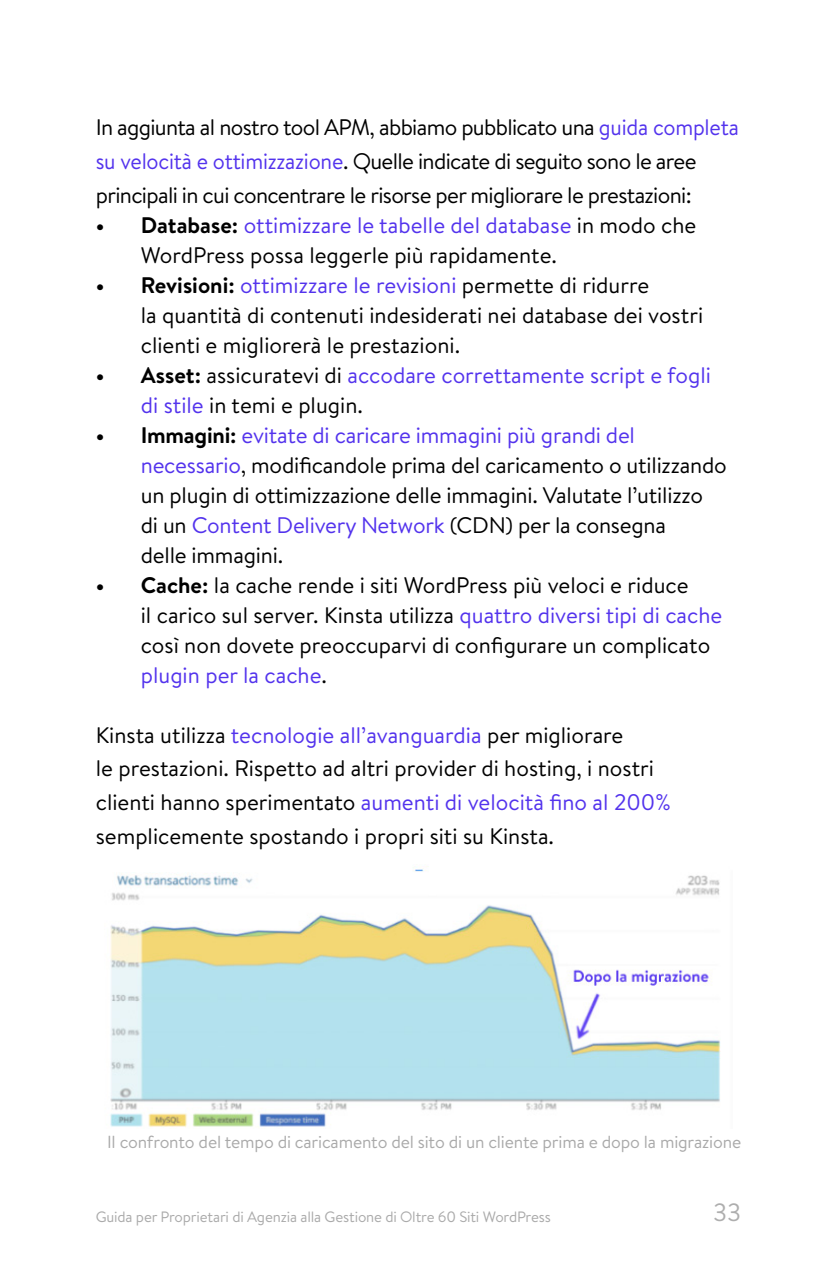
<style>
.page{position:relative;width:837px;height:1276px;background:#fff}
.page>*{position:absolute;margin:0;border:0;box-sizing:border-box;transform-origin:0 0}
.t1{font:25px "Brandon Text";color:#aeaeae}
.t2{font:22.5px/30px "Brandon Text";color:#000}
.t3{font:22.5px/33.8px "Brandon Text";letter-spacing:-.03em;color:#000}
.t4{font:22.5px/30px "Brandon Text";color:#5333ed}
.t5{font:17.5px "Brandon Text";letter-spacing:-.01em;color:#aaa}
.t6{font:15px "Brandon Text";letter-spacing:-.01em;color:#aaa}
.s1{color:#5333ed}
.s2{font-weight:700}
.s3{font-weight:700;color:#000}
.s4{color:#000}
</style>
<div class="page">
<img style="left:110px;top:866px;width:611px;height:262px">
<p class="t3" style="left:96px;top:110px;width:644px">In aggiunta al nostro tool APM, abbiamo pubblicato una <span class="s1">guida completa su velocità e ottimizzazione</span>. Quelle indicate di seguito sono le aree principali in cui concentrare le risorse per migliorare le prestazioni:</p>
<p class="t2" style="left:141px;top:209px;width:557px;text-indent:-45px"><span class="s2">• Database:</span> <span class="s1">ottimizzare le tabelle del database</span> in modo che<br>WordPress possa leggerle più rapidamente.</p>
<p class="t2" style="left:141px;top:269px;width:563px;text-indent:-45px"><span class="s2">• Revisioni:</span> <span class="s1">ottimizzare le revisioni</span> permette di ridurre<br>la quantità di contenuti indesiderati nei database dei vostri clienti e migliorerà le prestazioni.</p>
<p class="t4" style="left:141px;top:359px;width:571px;text-indent:-45px"><span class="s3">• Asset:</span> <span class="s4">assicuratevi di</span> accodare correttamente script e fogli di stile <span class="s4">in temi e plugin.</span></p>
<p class="t2" style="left:141px;top:419px;width:587px;text-indent:-45px"><span class="s2">• Immagini:</span> <span class="s1">evitate di caricare immagini più grandi del necessario</span>, modificandole prima del caricamento o utilizzando un plugin di ottimizzazione delle immagini. Valutate l’utilizzo<br>di un <span class="s1">Content Delivery Network</span> (CDN) per la consegna<br>delle immagini.</p>
<p class="t2" style="left:141px;top:569px;width:583px;text-indent:-45px"><span class="s2">• Cache:</span> la cache rende i siti WordPress più veloci e riduce<br>il carico sul server. Kinsta utilizza <span class="s1">quattro diversi tipi di cache </span>così non dovete preoccuparvi di configurare un complicato <span class="s1">plugin per la cache</span>.</p>
<p class="t2" style="left:96px;top:717px;width:576px;line-height:33.8px">Kinsta utilizza <span class="s1">tecnologie all’avanguardia</span> per migliorare<br>le prestazioni. Rispetto ad altri provider di hosting, i nostri clienti hanno sperimentato <span class="s1">aumenti di velocità fino al 200% </span>semplicemente spostando i propri siti su Kinsta.</p>
<p class="t5" style="left:107px;top:1130px;width:635px">Il confronto del tempo di caricamento del sito di un cliente prima e dopo la migrazione</p>
<p class="t6" style="left:96px;top:1206px;width:456px">Guida per Proprietari di Agenzia alla Gestione di Oltre 60 Siti WordPress</p>
<p class="t1" style="left:712px;top:1195px;width:30px">33</p>
</div>
